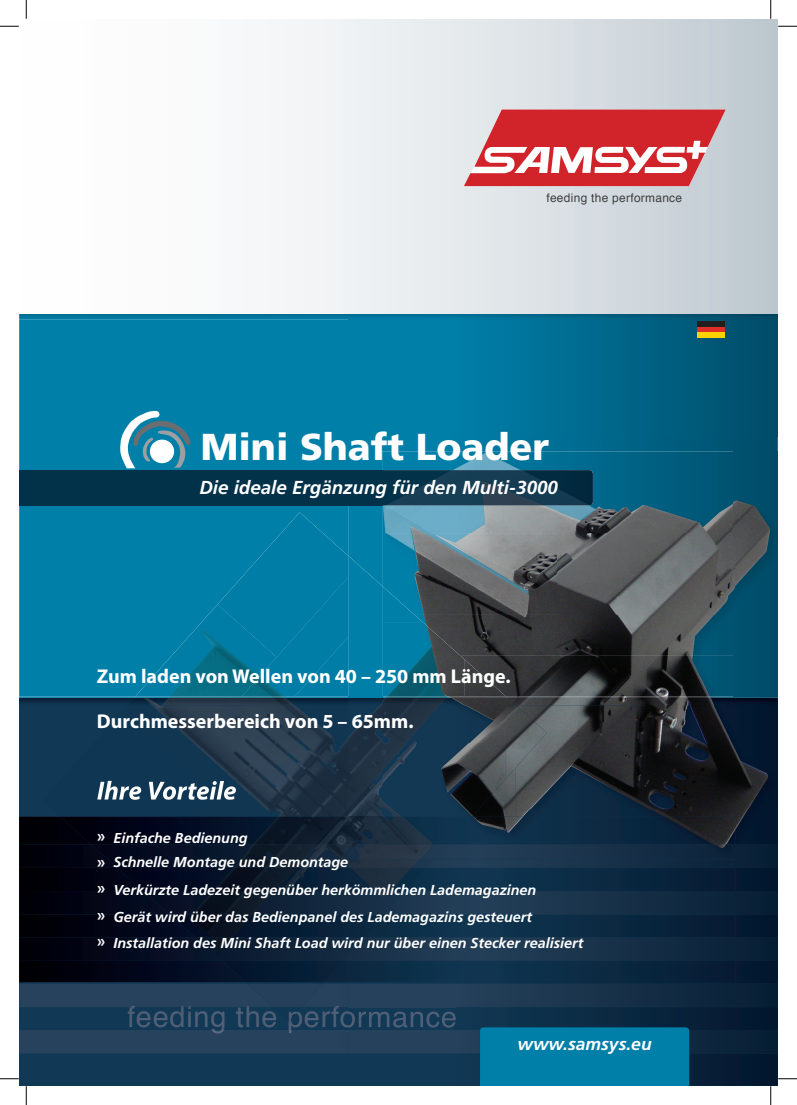
<style>
.page{position:relative;width:797px;height:1105px;background:#fff}
.page>*{position:absolute;margin:0;border:0;box-sizing:border-box;transform-origin:0 0}
.t1{font:900 37.5px "Frutiger";color:#fff}
.t2{font:29px "Helvetica";letter-spacing:.025em;color:#515f76}
.t3{font:700 20px "Myriad Pro";color:#fff}
.t4{font:italic 700 18.75px "Frutiger";color:#fff}
.t5{font:italic 700 17.5px "Frutiger";color:#fff}
.t6{font:italic 700 14.38px/26.2px "Frutiger";color:#fff}
.t7{font:11.88px "Helvetica";letter-spacing:.025em;color:#3e3e3f}
.s1{font-family:"Myriad Pro";font-style:normal;font-size:17.5px}
</style>
<div class="page">
<div style="left:19px;top:705px;width:330px;height:381px;background:#113854"></div>
<img style="left:19px;top:696px;width:115px;height:9px">
<div style="left:19px;top:320px;width:330px;height:376px;background:#007fa9"></div>
<svg style="left:349px;top:868px;width:428px;height:218px"></svg>
<div style="left:349px;top:320px;width:428px;height:117px;background:linear-gradient(to right,#0089b5,#00506d)"></div>
<img style="left:735px;top:891px;width:42px;height:23px">
<img style="left:735px;top:937px;width:42px;height:24px">
<img style="left:349px;top:984px;width:428px;height:23px">
<img style="left:349px;top:1030px;width:428px;height:23px">
<img style="left:735px;top:859px;width:42px;height:9px">
<div style="left:349px;top:1007px;width:106px;height:23px;background:#113854"></div>
<svg style="left:19px;top:984px;width:330px;height:69px"></svg>
<img style="left:349px;top:1006px;width:106px;height:1px">
<hr style="left:127px;top:1030px;width:222px;height:3px;background:#26425c">
<img style="left:349px;top:1030px;width:106px;height:3px">
<img style="left:349px;top:313px;width:428px;height:7px">
<div style="left:19px;top:19px;width:758px;height:294px;background:linear-gradient(to right,#fff,#c5ced4)"></div>
<svg style="left:464px;top:110px;width:261px;height:76px"></svg>
<div style="left:697px;top:322px;width:27px;height:5px;background:#231f20"></div>
<div style="left:697px;top:327px;width:27px;height:5px;background:#df2f27"></div>
<div style="left:697px;top:332px;width:27px;height:6px;background:#fad103"></div>
<div style="left:42px;top:713px;width:92px;height:104px;background:#0f3652"></div>
<img style="left:120px;top:705px;width:110px;height:76px">
<img style="left:230px;top:705px;width:118px;height:55px">
<div style="left:134px;top:766px;width:54px;height:51px;background:#0f3652"></div>
<img style="left:188px;top:734px;width:104px;height:83px">
<img style="left:289px;top:705px;width:59px;height:53px">
<img style="left:241px;top:760px;width:107px;height:57px">
<img style="left:127px;top:698px;width:106px;height:7px">
<img style="left:233px;top:698px;width:58px;height:7px">
<img style="left:291px;top:698px;width:57px;height:7px">
<img style="left:135px;top:604px;width:106px;height:92px">
<div style="left:217px;top:512px;width:131px;height:145px;background:#007da7"></div>
<img style="left:241px;top:577px;width:107px;height:119px">
<div style="left:294px;top:637px;width:54px;height:61px;background:#007da7"></div>
<img style="left:134px;top:696px;width:106px;height:2px">
<img style="left:240px;top:696px;width:56px;height:2px">
<svg style="left:237px;top:697px;width:5px;height:8px"></svg>
<img style="left:245px;top:982px;width:79px;height:2px">
<div style="left:247px;top:984px;width:76px;height:22px;background:#24405a"></div>
<img style="left:272px;top:1006px;width:31px;height:15px">
<img style="left:97px;top:781px;width:45px;height:19px">
<img style="left:149px;top:781px;width:14px;height:19px">
<img style="left:163px;top:781px;width:73px;height:19px">
<svg style="left:163px;top:782px;width:2px;height:17px"></svg>
<img style="left:348px;top:437px;width:429px;height:33px">
<img style="left:348px;top:505px;width:1px;height:51px">
<div style="left:349px;top:505px;width:33px;height:51px;background:#007fa9"></div>
<img style="left:348px;top:556px;width:34px;height:261px">
<img style="left:515px;top:705px;width:262px;height:139px">
<img style="left:505px;top:779px;width:10px;height:38px">
<img style="left:507px;top:696px;width:270px;height:9px">
<img style="left:382px;top:452px;width:352px;height:163px">
<img style="left:734px;top:452px;width:43px;height:244px">
<img style="left:423px;top:615px;width:311px;height:41px">
<img style="left:464px;top:656px;width:270px;height:40px">
<img style="left:735px;top:844px;width:42px;height:15px">
<img style="left:382px;top:705px;width:123px;height:112px">
<img style="left:505px;top:705px;width:41px;height:74px">
<img style="left:382px;top:698px;width:134px;height:7px">
<img style="left:382px;top:623px;width:82px;height:73px">
<img style="left:464px;top:659px;width:42px;height:37px">
<img style="left:382px;top:586px;width:41px;height:37px">
<img style="left:382px;top:696px;width:125px;height:2px">
<img style="left:19px;top:817px;width:151px;height:165px">
<img style="left:19px;top:891px;width:124px;height:23px">
<img style="left:19px;top:937px;width:151px;height:24px">
<img style="left:19px;top:844px;width:41px;height:24px">
<img style="left:340px;top:964px;width:9px;height:18px">
<img style="left:349px;top:868px;width:386px;height:114px">
<img style="left:426px;top:891px;width:309px;height:23px">
<img style="left:349px;top:937px;width:386px;height:24px">
<img style="left:433px;top:860px;width:302px;height:8px">
<img style="left:60px;top:817px;width:115px;height:74px">
<img style="left:175px;top:817px;width:174px;height:147px">
<img style="left:233px;top:817px;width:116px;height:103px">
<img style="left:170px;top:868px;width:138px;height:114px">
<img style="left:290px;top:817px;width:59px;height:52px">
<img style="left:265px;top:935px;width:75px;height:47px">
<img style="left:349px;top:868px;width:77px;height:69px">
<img style="left:143px;top:891px;width:103px;height:23px">
<img style="left:246px;top:891px;width:51px;height:23px">
<img style="left:235px;top:896px;width:37px;height:18px">
<img style="left:297px;top:891px;width:108px;height:23px">
<img style="left:195px;top:937px;width:108px;height:24px">
<img style="left:287px;top:942px;width:37px;height:19px">
<img style="left:349px;top:937px;width:15px;height:17px">
<div style="left:91px;top:844px;width:64px;height:24px;background:#03081c"></div>
<div style="left:155px;top:844px;width:64px;height:24px;background:#071228"></div>
<img style="left:219px;top:844px;width:65px;height:24px">
<img style="left:284px;top:844px;width:65px;height:24px">
<img style="left:349px;top:859px;width:84px;height:9px">
<img style="left:382px;top:859px;width:353px;height:1px">
<img style="left:349px;top:817px;width:33px;height:42px">
<svg style="left:348px;top:817px;width:1px;height:42px"></svg>
<img style="left:472px;top:817px;width:263px;height:27px">
<img style="left:447px;top:844px;width:288px;height:15px">
<img style="left:382px;top:817px;width:90px;height:27px">
<img style="left:382px;top:844px;width:65px;height:15px">
<div style="left:480px;top:1027px;width:209px;height:59px;background:#007fa9"></div>
<div style="left:19px;top:470px;width:329px;height:35px;background:#02324a"></div>
<img style="left:348px;top:470px;width:245px;height:35px">
<svg style="left:120px;top:411px;width:70px;height:57px"></svg>
<div style="left:150px;top:440px;width:24px;height:23px;background:#fff;border-radius:50%"></div>
<svg style="left:0;top:25px;width:19px;height:2px"></svg>
<svg style="left:778px;top:25px;width:19px;height:2px"></svg>
<svg style="left:0;top:1078px;width:19px;height:1px"></svg>
<svg style="left:778px;top:1078px;width:19px;height:1px"></svg>
<svg style="left:25px;top:0;width:2px;height:19px"></svg>
<svg style="left:25px;top:1086px;width:2px;height:19px"></svg>
<svg style="left:770px;top:0;width:1px;height:19px"></svg>
<svg style="left:770px;top:1086px;width:1px;height:19px"></svg>
<p class="t7" style="left:546px;top:188px;width:137px">feeding the performance</p>
<h1 class="t1" style="left:201px;top:425px;width:350px">Mini Shaft Loader</h1>
<h3 class="t4" style="left:199px;top:476px;width:360px">Die ideale Ergänzung für den Multi-3000</h3>
<h3 class="t3" style="left:97px;top:663px;width:415px">Zum laden von Wellen von 40 – 250 mm Länge.</h3>
<h3 class="t3" style="left:97px;top:708px;width:318px">Durchmesserbereich von 5 – 65mm.</h3>
<p class="t6" style="left:97px;top:826px;width:253px;line-height:24.2px"><span class="s1">»</span> Einfache Bedienung<br><span class="s1">»</span> Schnelle Montage und Demontage</p>
<p class="t6" style="left:97px;top:877px;width:488px"><span class="s1">»</span> Verkürzte Ladezeit gegenüber herkömmlichen Lademagazinen<br><span class="s1">»</span> Gerät wird über das Bedienpanel des Lademagazins gesteuert<br><span class="s1">»</span> Installation des Mini Shaft Load wird nur über einen Stecker realisiert</p>
<h2 class="t2" style="left:127px;top:994px;width:331px">feeding the performance</h2>
<p class="t5" style="left:517px;top:1034px;width:136px">www.samsys.eu</p>
</div>
